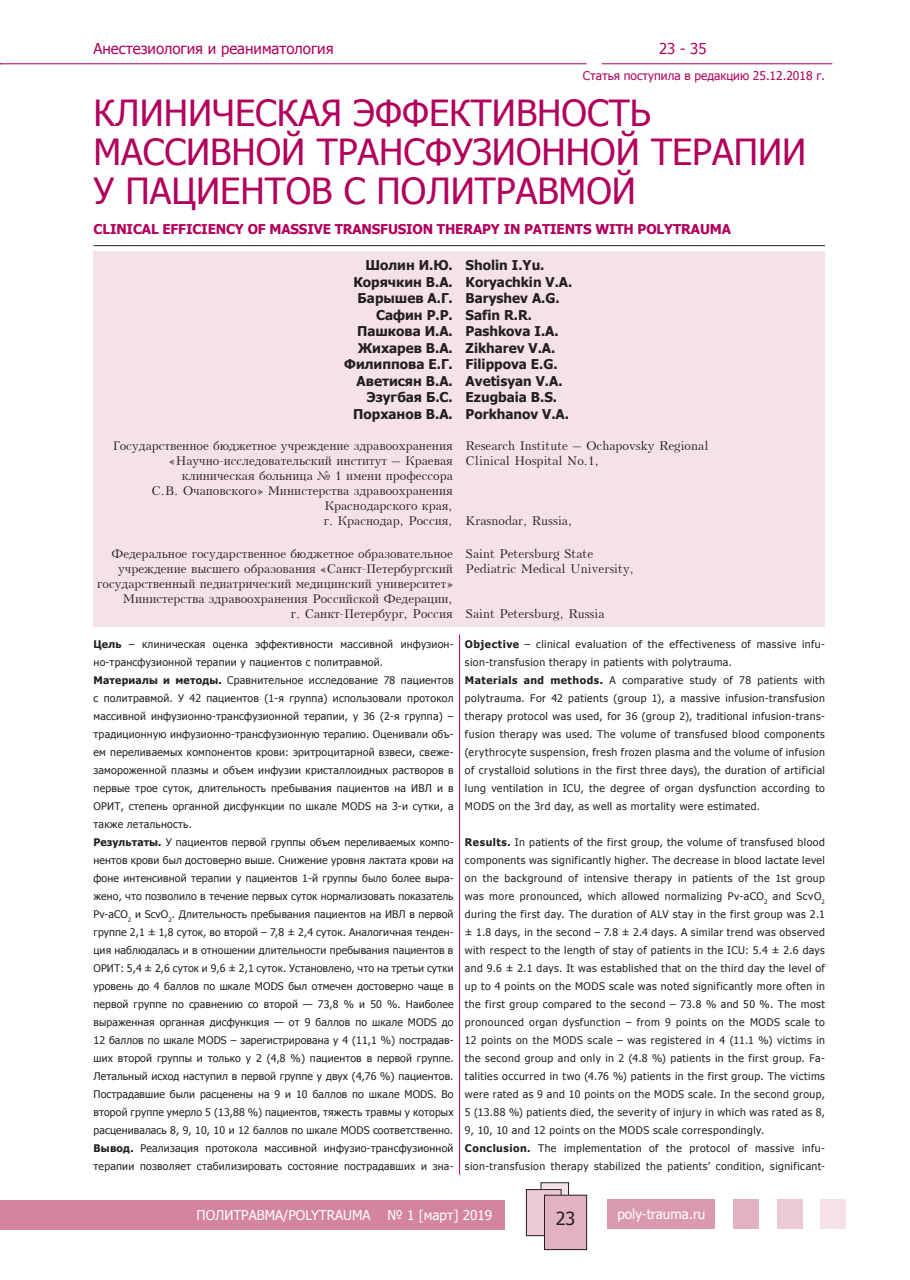
<style>
.page{position:relative;width:910px;height:1280px;background:#fff}
.page>*{position:absolute;margin:0;border:0;box-sizing:border-box;transform-origin:0 0}
.t1{font:36px/39px "Tahoma";color:#b1015c}
.t2{font:18px "Tahoma";color:#231f20}
.t3{font:15px "Tahoma";color:#b1015c}
.t4{font:700 13.5px/16.5px "Tahoma";color:#231f20;text-align:right}
.t5{font:700 13.5px "Tahoma";letter-spacing:-.01em;color:#b1015c}
.t6{font:13.5px "Tahoma";color:#fff}
.t7{font:12px/15px "Kudrashov Plain";color:#231f20;text-align:right}
.t8{font:12px "Tahoma";color:#b1015c}
.t9{font:10.5px/18px "Tahoma";letter-spacing:.045em;color:#231f20}
.t10{font:10.5px/18px "Tahoma";letter-spacing:.02em;color:#231f20}
.s1{font-weight:700}
</style>
<div class="page">
<div style="left:607px;top:1198px;width:107px;height:30px;background:#da9aae"></div>
<div style="left:733px;top:1198px;width:26px;height:30px;background:#e3b2c1"></div>
<div style="left:777px;top:1198px;width:26px;height:30px;background:#eccad4"></div>
<div style="left:821px;top:1198px;width:25px;height:30px;background:#f5e2e7"></div>
<div style="left:0;top:1200px;width:505px;height:29px;background:#d3859f"></div>
<div style="left:541px;top:1183px;width:28px;height:36px;background:#f5e2e7"></div>
<div style="left:541px;top:1182px;width:28px;height:37px;border:1px solid #231f20"></div>
<div style="left:526px;top:1189px;width:35px;height:47px;background:#eccad4"></div>
<div style="left:526px;top:1189px;width:35px;height:47px;border:1px solid #231f20"></div>
<div style="left:544px;top:1195px;width:43px;height:54px;background:#e3b2c1"></div>
<div style="left:544px;top:1195px;width:43px;height:55px;border:1px solid #231f20"></div>
<hr style="left:0;top:63px;width:587px;height:1px;background:#b1015c">
<hr style="left:602px;top:63px;width:230px;height:1px;background:#b1015c">
<div style="left:94px;top:252px;width:731px;height:375px;background:#f5e2e7"></div>
<hr style="left:94px;top:245px;width:731px;height:1px;background:#231f20">
<hr style="left:459px;top:634px;width:1px;height:540px;background:#b1015c">
<h3 class="t3" style="left:94px;top:38px;width:242px">Анестезиология и реаниматология</h3>
<h3 class="t3" style="left:659px;top:38px;width:49px">23 - 35</h3>
<p class="t8" style="left:583px;top:68px;width:243px">Статья поступила в редакцию 25.12.2018 г.</p>
<h1 class="t1" style="left:94px;top:92px;width:714px">КЛИНИЧЕСКАЯ ЭФФЕКТИВНОСТЬ<br>МАССИВНОЙ ТРАНСФУЗИОННОЙ ТЕРАПИИ<br>У ПАЦИЕНТОВ С ПОЛИТРАВМОЙ</h1>
<p class="t5" style="left:94px;top:220px;width:639px">CLINICAL EFFICIENCY OF MASSIVE TRANSFUSION THERAPY IN PATIENTS WITH POLYTRAUMA</p>
<p class="t4" style="left:344px;top:256px;width:110px">Шолин И.Ю.<br>Корячкин В.А.<br>Барышев А.Г.<br>Сафин Р.Р.<br>Пашкова И.А.<br>Жихарев В.А.<br>Филиппова Е.Г.<br>Аветисян В.А.<br>Эзугбая Б.С.<br>Порханов В.А.</p>
<p class="t7" style="left:113px;top:438px;width:342px">Государственное бюджетное учреждение здравоохранения «Научно-исследовательский институт – Краевая клиническая больница № 1 имени профессора<br>С.В. Очаповского» Министерства здравоохранения Краснодарского края,<br>г. Краснодар, Россия,</p>
<p class="t7" style="left:97px;top:546px;width:357px">Федеральное государственное бюджетное образовательное учреждение высшего образования «Санкт-Петербургский государственный педиатрический медицинский университет» Министерства здравоохранения Российской Федерации,<br>г. Санкт-Петербург, Россия</p>
<p class="t4" style="left:466px;top:256px;width:108px;text-align:left">Sholin I.Yu.<br>Koryachkin V.A.<br>Baryshev A.G.<br>Safin R.R.<br>Pashkova I.A.<br>Zikharev V.A.<br>Filippova E.G.<br>Avetisyan V.A.<br>Ezugbaia B.S.<br>Porkhanov V.A.</p>
<p class="t7" style="left:466px;top:438px;width:244px;text-align:left">Research Institute – Ochapovsky Regional<br>Clinical Hospital No.1,</p>
<p class="t7" style="left:466px;top:513px;width:108px">Krasnodar, Russia,</p>
<p class="t7" style="left:466px;top:546px;width:170px;text-align:left">Saint Petersburg State<br>Pediatric Medical University,</p>
<p class="t7" style="left:466px;top:606px;width:140px">Saint Petersburg, Russia</p>
<p class="t10" style="left:94px;top:635px;width:361px"><span class="s1">Цель</span> – клиническая оценка эффективности массивной инфузион&shy;но-трансфузионной терапии у пациентов с политравмой.<br><span class="s1">Материалы и методы.</span> Сравнительное исследование 78 пациентов с политравмой. У 42 пациентов (1-я группа) использовали протокол массивной инфузионно-трансфузионной терапии, у 36 (2-я группа) – традиционную инфузионно-трансфузионную терапию. Оценивали объ&shy;ем переливаемых компонентов крови: эритроцитарной взвеси, свеже&shy;замороженной плазмы и объем инфузии кристаллоидных растворов в первые трое суток, длительность пребывания пациентов на ИВЛ и в ОРИТ, степень органной дисфункции по шкале МОDS на 3-и сутки, а также летальность.<br><span class="s1">Результаты.</span> У пациентов первой группы объем переливаемых компо&shy;нентов крови был достоверно выше. Снижение уровня лактата крови на фоне интенсивной терапии у пациентов 1-й группы было более выра&shy;жено, что позволило в течение первых суток нормализовать показатель Pv-aCO<sub>2</sub> и ScvO<sub>2</sub>. Длительность пребывания пациентов на ИВЛ в первой группе 2,1 ± 1,8 суток, во второй – 7,8 ± 2,4 суток. Аналогичная тенден&shy;ция наблюдалась и в отношении длительности пребывания пациентов в ОРИТ: 5,4 ± 2,6 суток и 9,6 ± 2,1 суток. Установлено, что на третьи сутки уровень до 4 баллов по шкале MODS был отмечен достоверно чаще в первой группе по сравнению со второй — 73,8 % и 50 %. Наиболее выраженная органная дисфункция — от 9 баллов по шкале MODS до 12 баллов по шкале MODS – зарегистрирована у 4 (11,1 %) пострадав&shy;ших второй группы и только у 2 (4,8 %) пациентов в первой группе.<br>Летальный исход наступил в первой группе у двух (4,76 %) пациентов.<br>Пострадавшие были расценены на 9 и 10 баллов по шкале MODS. Во второй группе умерло 5 (13,88 %) пациентов, тяжесть травмы у которых расценивалась 8, 9, 10, 10 и 12 баллов по шкале MODS соответственно.<br><span class="s1">Вывод.</span> Реализация протокола массивной инфузио-трансфузионной терапии позволяет стабилизировать состояние пострадавших и зна-</p>
<p class="t9" style="left:465px;top:635px;width:362px"><span class="s1">Objective</span> – clinical evaluation of the effectiveness of massive infu&shy;sion-transfusion therapy in patients with polytrauma.<br><span class="s1">Materials and methods.</span> A comparative study of 78 patients with polytrauma. For 42 patients (group 1), a massive infusion-transfusion therapy protocol was used, for 36 (group 2), traditional infusion-trans&shy;fusion therapy was used. The volume of transfused blood components (erythrocyte suspension, fresh frozen plasma and the volume of infusion of crystalloid solutions in the first three days), the duration of artificial lung ventilation in ICU, the degree of organ dysfunction according to МОDS on the 3rd day, as well as mortality were estimated.</p>
<p class="t9" style="left:465px;top:833px;width:362px"><span class="s1">Results.</span> In patients of the first group, the volume of transfused blood components was significantly higher. The decrease in blood lactate level on the background of intensive therapy in patients of the 1st group was more pronounced, which allowed normalizing Pv-aCO<sub>2</sub> and ScvO<sub>2 </sub>during the first day. The duration of ALV stay in the first group was 2.1 ± 1.8 days, in the second – 7.8 ± 2.4 days. A similar trend was observed with respect to the length of stay of patients in the ICU: 5.4 ± 2.6 days and 9.6 ± 2.1 days. It was established that on the third day the level of up to 4 points on the MODS scale was noted significantly more often in the first group compared to the second – 73.8 % and 50 %. The most pronounced organ dysfunction – from 9 points on the MODS scale to 12 points on the MODS scale – was registered in 4 (11.1 %) victims in the second group and only in 2 (4.8 %) patients in the first group. Fa&shy;talities occurred in two (4.76 %) patients in the first group. The victims were rated as 9 and 10 points on the MODS scale. In the second group, 5 (13.88 %) patients died, the severity of injury in which was rated as 8, 9, 10, 10 and 12 points on the MODS scale correspondingly.<br><span class="s1">Conclusion.</span> The implementation of the protocol of massive infu&shy;sion-transfusion therapy stabilized the patients’ condition, significant-</p>
<p class="t6" style="left:197px;top:1206px;width:176px">ПОЛИТРАВМА/POLYTRAUMA</p>
<p class="t6" style="left:387px;top:1206px;width:106px">№ 1 [март] 2019</p>
<h2 class="t2" style="left:556px;top:1206px;width:21px">23</h2>
<p class="t6" style="left:617px;top:1205px;width:89px">poly-trauma.ru</p>
</div>
